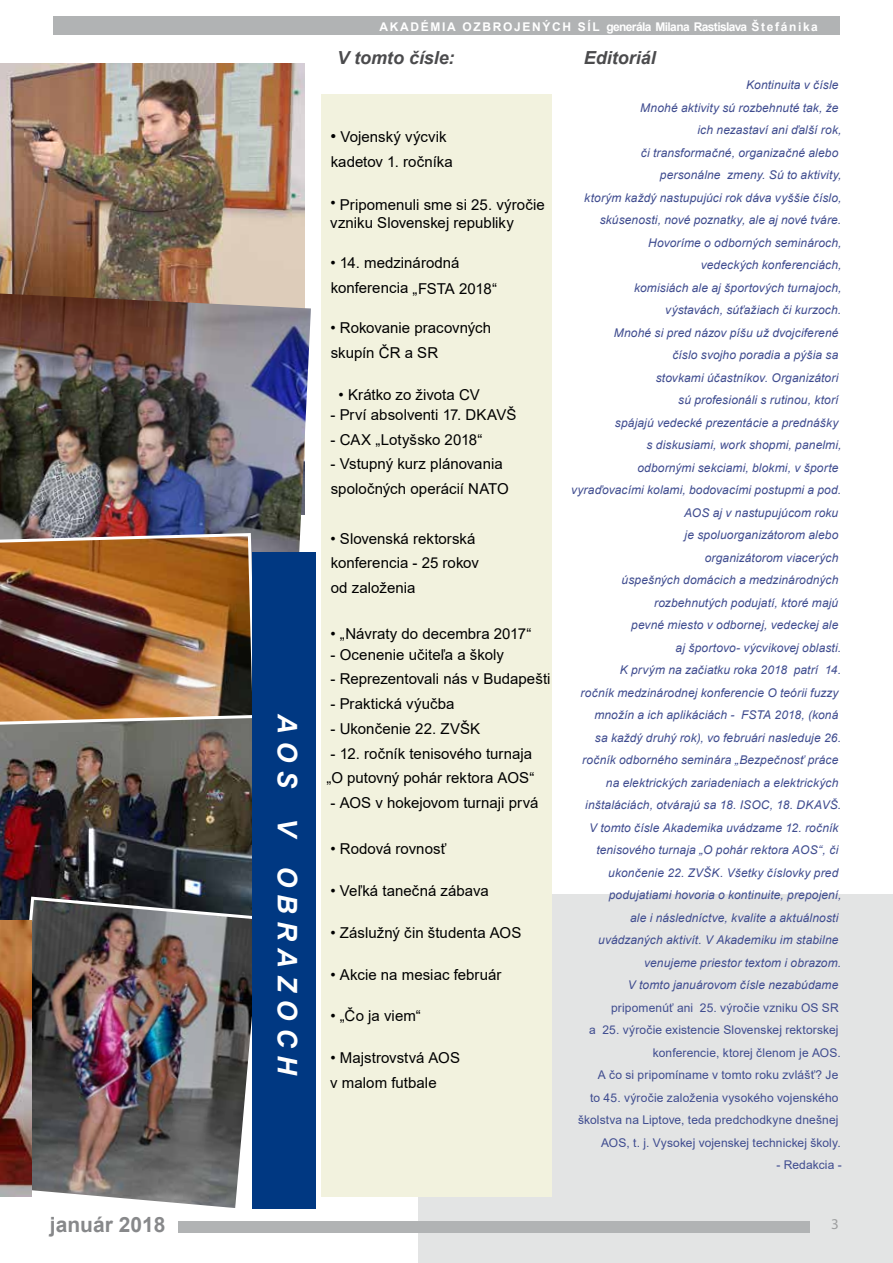
<style>
.page{position:relative;width:893px;height:1263px;background:#fff}
.page>*{position:absolute;margin:0;border:0;box-sizing:border-box;transform-origin:0 0}
.t1{font:italic 700 27px "Arial";color:#fff}
.t2{font:700 21px "Arial";color:#87888a}
.t3{font:italic 700 18px "Arial";color:#4b4b4d}
.t4{font:15px/24.8px "Arial";color:#000}
.t5{font:15px "Myriad Pro";color:#58585a}
.t6{font:italic 12px/22.5px "Arial";letter-spacing:.01em;color:#3f4c8f;text-align:right}
.t7{font:12px/22.5px "Arial";letter-spacing:.01em;color:#3f4c8f;text-align:right}
.t8{font:700 12px "Arial";letter-spacing:-.055em;color:#fff}
.s1{font-size:16.5px}
</style>
<div class="page">
<div style="left:418px;top:894px;width:475px;height:369px;background:#e3e4e4"></div>
<div style="left:53px;top:16px;width:787px;height:19px;background:#b1b3b4"></div>
<div style="left:179px;top:1221px;width:631px;height:11px;background:#b1b3b4"></div>
<img style="left:0;top:729px;width:252px;height:192px">
<img style="left:4px;top:895px;width:248px;height:313px">
<img style="left:0;top:64px;width:304px;height:230px">
<div style="left:322px;top:94px;width:230px;height:1103px;background:#f2f2de"></div>
<img style="left:0;top:294px;width:311px;height:259px">
<img style="left:0;top:531px;width:257px;height:198px">
<img style="left:0;top:921px;width:32px;height:276px">
<div style="left:252px;top:553px;width:63px;height:656px;background:#003882"></div>
<h1 class="t1" style="left:305px;top:714px;width:363px;rotate:90deg">A O S V O B R A Z O C H</h1>
<p class="t8" style="left:380px;top:18px;width:440px">A K A D É M I A O Z B R O J E N Ý C H S Í L generála Milana Rastislava Š t e f á n i k a</p>
<h3 class="t3" style="left:337px;top:46px;width:119px">V tomto čísle:</h3>
<h3 class="t3" style="left:584px;top:45px;width:73px">Editoriál</h3>
<p class="t6" style="left:571px;top:74px;width:272px">Kontinuita v čísle<br>Mnohé aktivity sú rozbehnuté tak, že<br>ich nezastaví ani ďalší rok,<br>či transformačné, organizačné alebo<br>personálne zmeny. Sú to aktivity,<br>ktorým každý nastupujúci rok dáva vyššie číslo, skúsenosti, nové poznatky, ale aj nové tváre.<br>Hovoríme o odborných seminároch,<br>vedeckých konferenciách,<br>komisiách ale aj športových turnajoch,<br>výstavách, súťažiach či kurzoch.<br>Mnohé si pred názov píšu už dvojciferené<br>číslo svojho poradia a pýšia sa<br>stovkami účastníkov. Organizátori<br>sú profesionáli s rutinou, ktorí<br>spájajú vedecké prezentácie a prednášky<br>s diskusiami, work shopmi, panelmi,<br>odbornými sekciami, blokmi, v športe vyraďovacími kolami, bodovacími postupmi a pod.<br>AOS aj v nastupujúcom roku<br>je spoluorganizátorom alebo<br>organizátorom viacerých<br>úspešných domácich a medzinárodných rozbehnutých podujatí, ktoré majú<br>pevné miesto v odbornej, vedeckej ale<br>aj športovo- výcvikovej oblasti.<br>K prvým na začiatku roka 2018 patrí 14.<br>ročník medzinárodnej konferencie O teórii fuzzy množín a ich aplikáciách - FSTA 2018, (koná<br>sa každý druhý rok), vo februári nasleduje 26. ročník odborného seminára „Bezpečnosť práce na elektrických zariadeniach a elektrických inštaláciách, otvárajú sa 18. ISOC, 18. DKAVŠ.<br>V tomto čísle Akademika uvádzame 12. ročník tenisového turnaja „O pohár rektora AOS“, či ukončenie 22. ZVŠK. Všetky číslovky pred podujatiami hovoria o kontinuite, prepojení,<br>ale i následníctve, kvalite a aktuálnosti uvádzaných aktivít. V Akademiku im stabilne venujeme priestor textom i obrazom.<br>V tomto januárovom čísle nezabúdame</p>
<p class="t7" style="left:578px;top:996px;width:264px">pripomenúť ani 25. výročie vzniku OS SR<br>a 25. výročie existencie Slovenskej rektorskej konferencie, ktorej členom je AOS.<br>A čo si pripomíname v tomto roku zvlášť? Je<br>to 45. výročie založenia vysokého vojenského školstva na Liptove, teda predchodkyne dnešnej AOS, t. j. Vysokej vojenskej technickej školy.</p>
<p class="t7" style="left:776px;top:1154px;width:67px">- Redakcia -</p>
<p class="t4" style="left:330px;top:124px;width:124px"><span class="s1">•</span> Vojenský výcvik kadetov 1. ročníka</p>
<p class="t4" style="left:330px;top:195px;width:216px;line-height:18px">• Pripomenuli sme si 25. výročie vzniku Slovenskej republiky</p>
<p class="t4" style="left:330px;top:250px;width:168px">• 14. medzinárodná konferencia „FSTA 2018“</p>
<p class="t4" style="left:330px;top:315px;width:162px">• Rokovanie pracovných skupín ČR a SR</p>
<p class="t4" style="left:339px;top:382px;width:143px">• Krátko zo života CV</p>
<p class="t4" style="left:331px;top:402px;width:187px">- Prví absolventi 17. DKAVŠ</p>
<p class="t4" style="left:331px;top:427px;width:153px">- CAX „Lotyšsko 2018“</p>
<p class="t4" style="left:331px;top:452px;width:180px">- Vstupný kurz plánovania spoločných operácií NATO</p>
<p class="t4" style="left:330px;top:526px;width:150px">• Slovenská rektorská konferencia - 25 rokov od založenia</p>
<p class="t4" style="left:330px;top:622px;width:203px">• „Návraty do decembra 2017“</p>
<p class="t4" style="left:331px;top:642px;width:175px">- Ocenenie učiteľa a školy</p>
<p class="t4" style="left:331px;top:667px;width:222px">- Reprezentovali nás v Budapešti</p>
<p class="t4" style="left:331px;top:691px;width:126px">- Praktická výučba</p>
<p class="t4" style="left:331px;top:716px;width:151px">- Ukončenie 22. ZVŠK</p>
<p class="t4" style="left:326px;top:741px;width:209px">- 12. ročník tenisového turnaja „O putovný pohár rektora AOS“</p>
<p class="t4" style="left:331px;top:790px;width:209px">- AOS v hokejovom turnaji prvá</p>
<p class="t4" style="left:330px;top:837px;width:117px">• Rodová rovnosť</p>
<p class="t4" style="left:330px;top:878px;width:160px">• Veľká tanečná zábava</p>
<p class="t4" style="left:330px;top:920px;width:192px">• Záslužný čin študenta AOS</p>
<p class="t4" style="left:330px;top:962px;width:173px">• Akcie na mesiac február</p>
<p class="t4" style="left:330px;top:1004px;width:92px">• „Čo ja viem“</p>
<p class="t4" style="left:330px;top:1045px;width:131px">• Majstrovstvá AOS v malom futbale</p>
<h2 class="t2" style="left:50px;top:1210px;width:117px">január 2018</h2>
<p class="t5" style="left:831px;top:1215px;width:9px">3</p>
</div>
